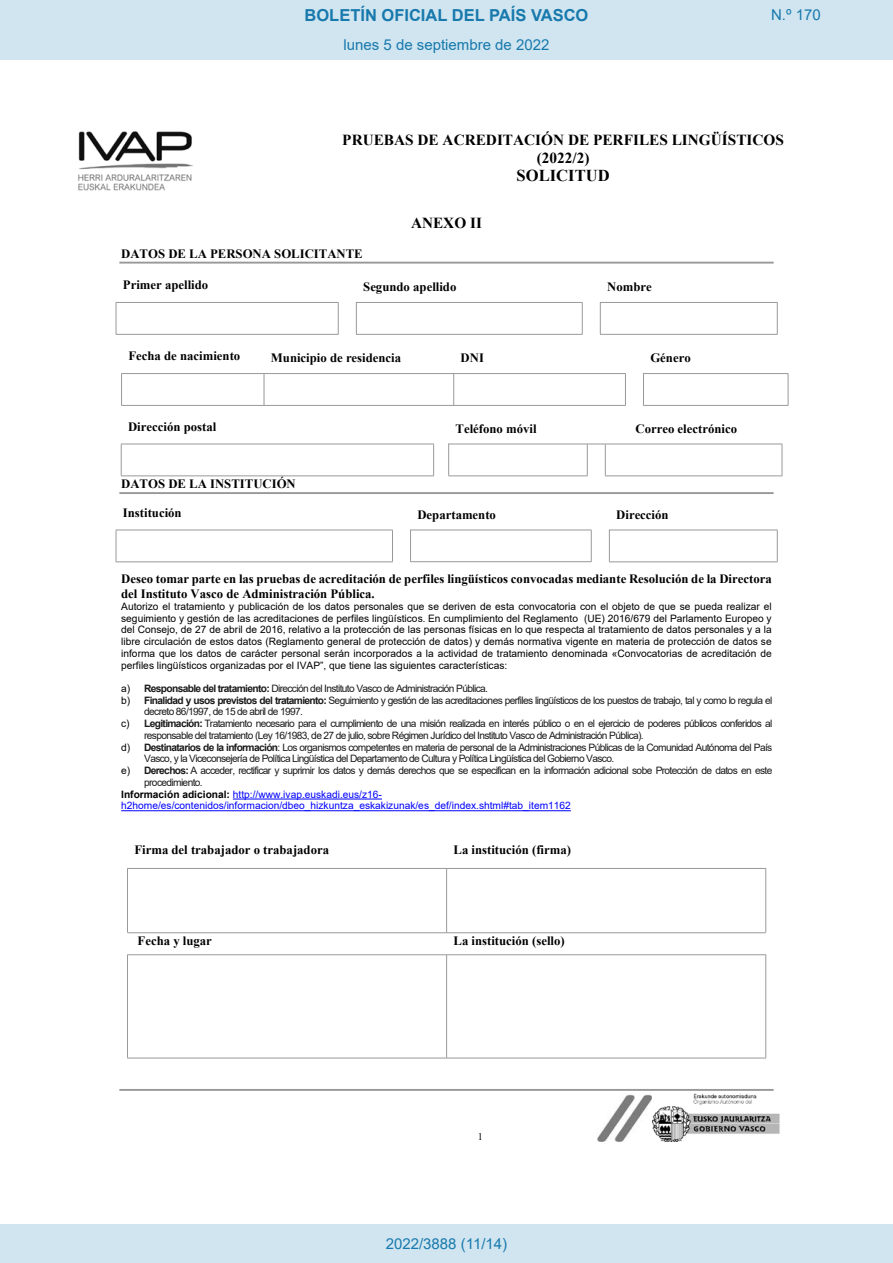
<style>
.page{position:relative;width:893px;height:1263px;background:#fff}
.page>*{position:absolute;margin:0;border:0;box-sizing:border-box;transform-origin:0 0}
.t1{font:700 16.5px "Arial";color:#1879ad}
.t2{font:700 16.5px "Times New Roman";color:#000}
.t3{font:700 15.3px/17.5px "Times New Roman";color:#000;text-align:center}
.Paginacion_Centro{font:15px "Arial";color:#1879ad}
.t4{font:700 12.75px/14.7px "Times New Roman";color:#000}
.t5{font:10.2px "Arial";letter-spacing:-.06em;color:#1a1a1a}
.t6{font:10.2px/11.7px "Arial";color:#000;text-align:justify}
.t7{font:10.2px "Arial";color:#00f}
.t8{font:10.2px "Times New Roman";color:#000}
.s1{font-family:"Times New Roman"}
.s2{color:#000}
.s3{font-weight:700}
.s4{font-weight:700;color:#000}
</style>
<div class="page">
<img style="left:78px;top:131px;width:116px;height:59px">
<img style="left:597px;top:1093px;width:183px;height:49px">
<hr style="left:119px;top:262px;width:655px;height:2px;background:#999">
<hr style="left:116px;top:303px;width:1px;height:31px;background:#999">
<hr style="left:338px;top:303px;width:1px;height:31px;background:#999">
<hr style="left:356px;top:302px;width:1px;height:32px;background:#999">
<hr style="left:582px;top:303px;width:1px;height:31px;background:#999">
<hr style="left:600px;top:302px;width:1px;height:32px;background:#999">
<hr style="left:777px;top:303px;width:1px;height:31px;background:#999">
<hr style="left:116px;top:302px;width:223px;height:1px;background:#999">
<hr style="left:356px;top:302px;width:227px;height:1px;background:#999">
<hr style="left:600px;top:302px;width:178px;height:1px;background:#999">
<hr style="left:116px;top:334px;width:223px;height:1px;background:#999">
<hr style="left:356px;top:334px;width:227px;height:1px;background:#999">
<hr style="left:600px;top:334px;width:178px;height:1px;background:#999">
<hr style="left:121px;top:374px;width:1px;height:31px;background:#999">
<hr style="left:264px;top:374px;width:1px;height:31px;background:#999">
<hr style="left:453px;top:374px;width:1px;height:31px;background:#999">
<hr style="left:625px;top:374px;width:1px;height:31px;background:#999">
<hr style="left:643px;top:373px;width:1px;height:32px;background:#999">
<hr style="left:788px;top:374px;width:1px;height:31px;background:#999">
<hr style="left:121px;top:373px;width:505px;height:1px;background:#999">
<hr style="left:643px;top:373px;width:145px;height:1px;background:#999">
<hr style="left:121px;top:405px;width:505px;height:1px;background:#999">
<hr style="left:643px;top:405px;width:145px;height:1px;background:#999">
<hr style="left:119px;top:492px;width:655px;height:2px;background:#999">
<hr style="left:116px;top:530px;width:1px;height:31px;background:#999">
<hr style="left:392px;top:530px;width:1px;height:31px;background:#999">
<hr style="left:410px;top:530px;width:1px;height:31px;background:#999">
<hr style="left:591px;top:530px;width:1px;height:31px;background:#999">
<hr style="left:609px;top:530px;width:1px;height:31px;background:#999">
<hr style="left:777px;top:530px;width:1px;height:31px;background:#999">
<hr style="left:116px;top:530px;width:277px;height:1px;background:#999">
<hr style="left:410px;top:530px;width:182px;height:1px;background:#999">
<hr style="left:609px;top:530px;width:169px;height:1px;background:#999">
<hr style="left:116px;top:561px;width:277px;height:1px;background:#999">
<hr style="left:410px;top:561px;width:182px;height:1px;background:#999">
<hr style="left:609px;top:561px;width:169px;height:1px;background:#999">
<hr style="left:233px;top:799px;width:149px;height:1px;background:#00f">
<hr style="left:121px;top:810px;width:450px;height:1px;background:#00f">
<hr style="left:127px;top:869px;width:1px;height:63px;background:#999">
<hr style="left:127px;top:955px;width:1px;height:103px;background:#999">
<hr style="left:446px;top:869px;width:1px;height:63px;background:#999">
<hr style="left:446px;top:955px;width:1px;height:103px;background:#999">
<hr style="left:765px;top:869px;width:1px;height:63px;background:#999">
<hr style="left:765px;top:955px;width:1px;height:103px;background:#999">
<hr style="left:127px;top:868px;width:639px;height:1px;background:#999">
<hr style="left:127px;top:932px;width:639px;height:1px;background:#999">
<hr style="left:127px;top:954px;width:639px;height:1px;background:#999">
<hr style="left:127px;top:1058px;width:639px;height:1px;background:#999">
<hr style="left:119px;top:1089px;width:655px;height:2px;background:#999">
<hr style="left:121px;top:444px;width:1px;height:31px;background:#999">
<hr style="left:433px;top:444px;width:1px;height:31px;background:#999">
<hr style="left:448px;top:444px;width:1px;height:31px;background:#999">
<hr style="left:782px;top:444px;width:1px;height:31px;background:#999">
<hr style="left:587px;top:444px;width:1px;height:31px;background:#999">
<hr style="left:605px;top:444px;width:1px;height:31px;background:#999">
<hr style="left:121px;top:444px;width:313px;height:1px;background:#999">
<hr style="left:448px;top:444px;width:334px;height:1px;background:#999">
<hr style="left:121px;top:475px;width:313px;height:1px;background:#999">
<hr style="left:448px;top:475px;width:140px;height:1px;background:#999">
<hr style="left:605px;top:475px;width:177px;height:1px;background:#999">
<div style="left:0;top:0;width:893px;height:60px;background:#d0e5f0"></div>
<div style="left:0;top:1225px;width:893px;height:38px;background:#d0e5f0"></div>
<h1 class="t1" style="left:305px;top:3px;width:285px">BOLETÍN OFICIAL DEL PAÍS VASCO</h1>
<h3 class="Paginacion_Centro" style="left:771px;top:5px;width:51px">N.º 170</h3>
<h3 class="Paginacion_Centro" style="left:343px;top:35px;width:207px">lunes 5 de septiembre de 2022</h3>
<p class="t3" style="left:342px;top:131px;width:443px">PRUEBAS DE ACREDITACIÓN DE PERFILES LINGÜÍSTICOS (2022/2)</p>
<p class="t2" style="left:517px;top:164px;width:95px">SOLICITUD</p>
<p class="t3" style="left:411px;top:213px;width:72px">ANEXO II</p>
<p class="t4" style="left:121px;top:246px;width:243px">DATOS DE LA PERSONA SOLICITANTE</p>
<p class="t4" style="left:123px;top:277px;width:87px">Primer apellido</p>
<p class="t4" style="left:363px;top:279px;width:95px">Segundo apellido</p>
<p class="t4" style="left:607px;top:279px;width:46px">Nombre</p>
<p class="t4" style="left:128px;top:348px;width:113px">Fecha de nacimiento</p>
<p class="t4" style="left:271px;top:350px;width:132px">Municipio de residencia</p>
<p class="t4" style="left:461px;top:350px;width:25px">DNI</p>
<p class="t4" style="left:650px;top:350px;width:42px">Género</p>
<p class="t4" style="left:128px;top:419px;width:90px">Dirección postal</p>
<p class="t4" style="left:456px;top:421px;width:83px">Teléfono móvil</p>
<p class="t4" style="left:635px;top:421px;width:103px">Correo electrónico</p>
<p class="t4" style="left:121px;top:476px;width:176px">DATOS DE LA INSTITUCIÓN</p>
<p class="t4" style="left:123px;top:505px;width:60px">Institución</p>
<p class="t4" style="left:417px;top:507px;width:80px">Departamento</p>
<p class="t4" style="left:616px;top:507px;width:54px">Dirección</p>
<p class="t4" style="left:121px;top:571px;width:652px">Deseo tomar parte en las pruebas de acreditación de perfiles lingüísticos convocadas mediante Resolución de la Directora del Instituto Vasco de Administración Pública.</p>
<p class="t6" style="left:121px;top:600px;width:652px">Autorizo el tratamiento y publicación de los datos personales que se deriven de esta convocatoria con el objeto de que se pueda realizar el seguimiento y gestión de las acreditaciones de perfiles lingüísticos<span class="s1">.</span> En cumplimiento del Reglamento (UE) 2016/679 del Parlamento Europeo y del Consejo, de 27 de abril de 2016, relativo a la protección de las personas físicas en lo que respecta al tratamiento de datos personales y a la libre circulación de estos datos (Reglamento general de protección de datos) y demás normativa vigente en materia de protección de datos se informa que los datos de carácter personal serán incorporados a la actividad de tratamiento denominada «Convocatorias de acreditación de perfiles lingüísticos organizadas por el IVAP”, que tiene las siguientes características:</p>
<p class="t5" style="left:121px;top:681px;width:368px"><span class="s2">a)</span> <span class="s3">Responsable del tratamiento:</span> Dirección del Instituto Vasco de Administración Pública<span class="s2">.</span></p>
<p class="t5" style="left:121px;top:693px;width:653px"><span class="s2">b)</span> <span class="s3">Finalidad y usos previstos del tratamiento:</span> Seguimiento y gestión de las acreditaciones perfiles lingüísticos de los puestos de trabajo, tal y como lo regula el</p>
<p class="t5" style="left:144px;top:705px;width:160px">decreto 86/1997, de 15 de abril de 1997.</p>
<p class="t5" style="left:121px;top:717px;width:653px"><span class="s2">c)</span> <span class="s3">Legitimación:</span> Tratamiento necesario para el cumplimiento de una misión realizada en interés público o en el ejercicio de poderes públicos conferidos al</p>
<p class="t5" style="left:144px;top:728px;width:501px">responsable del tratamiento (Ley 16/1983, de 27 de julio, sobre Régimen Jurídico del Instituto Vasco de Administración Pública).</p>
<p class="t5" style="left:121px;top:740px;width:653px"><span class="s2">d)</span> <span class="s3">Destinatarios de la información</span>: Los organismos competentes en materia de personal de la Administraciones Públicas de la Comunidad Autónoma del País</p>
<p class="t5" style="left:144px;top:752px;width:472px">Vasco, y la Viceconsejería de Política Lingüística del Departamento de Cultura y Política Lingüística del Gobierno Vasco.</p>
<p class="t5" style="left:121px;top:763px;width:653px"><span class="s2">e)</span> <span class="s3">Derechos:</span> A acceder, rectificar y suprimir los datos y demás derechos que se especifican en la información adicional sobe Protección de datos en este</p>
<p class="t5" style="left:144px;top:775px;width:60px">procedimiento.</p>
<p class="t7" style="left:121px;top:787px;width:262px"><span class="s4">Información adicional:</span> http://www.ivap.euskadi.eus/z16-</p>
<p class="t7" style="left:121px;top:799px;width:451px">h2home/es/contenidos/informacion/dbeo_hizkuntza_eskakizunak/es_def/index.shtml#tab_item1162</p>
<p class="t4" style="left:134px;top:842px;width:196px">Firma del trabajador o trabajadora</p>
<p class="t4" style="left:453px;top:842px;width:119px">La institución (firma)</p>
<p class="t4" style="left:138px;top:933px;width:76px">Fecha y lugar</p>
<p class="t4" style="left:453px;top:933px;width:113px">La institución (sello)</p>
<p class="t8" style="left:478px;top:1129px;width:7px">1</p>
<p class="Paginacion_Centro" style="left:386px;top:1234px;width:123px">2022/3888 (11/14)</p>
</div>
